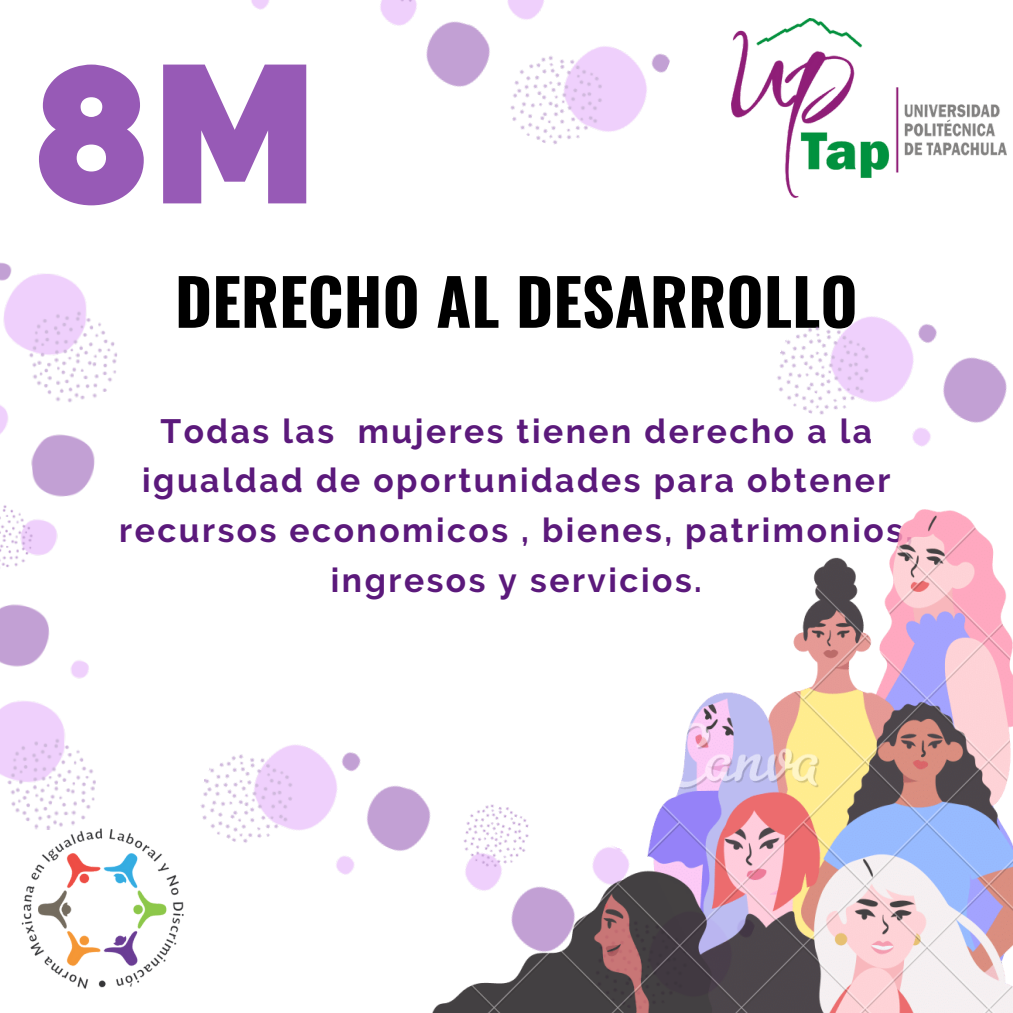
<style>
.page{position:relative;width:1013px;height:1013px;background:#fff}
.page>*{position:absolute;margin:0;border:0;box-sizing:border-box;transform-origin:0 0}
.t1{font:800 195.5px "Raleway";color:#975ab6}
.t2{font:700 63.75px "Oswald";color:#000}
.t3{font:700 33.62px/49.8px "Raleway";letter-spacing:.075em;color:#5b197b;text-align:center}
</style>
<div class="page">
<img style="left:21px;top:832px;width:163px;height:157px">
<img style="left:732px;top:18px;width:274px;height:179px">
<img style="left:0;top:262px;width:117px;height:570px">
<img style="left:777px;top:316px;width:230px;height:131px">
<img style="left:200px;top:744px;width:233px;height:268px">
<img style="left:433px;top:509px;width:579px;height:503px">
<img style="left:251px;top:0;width:419px;height:145px">
<p class="t1" style="left:31px;top:20px;width:288px">8M</p>
<p class="t2" style="left:175px;top:252px;width:684px">DERECHO AL DESARROLLO</p>
<p class="t3" style="left:119px;top:406px;width:795px">Todas las mujeres tienen derecho a la igualdad de oportunidades para obtener recursos economicos , bienes, patrimonios, ingresos y servicios.</p>
</div>
